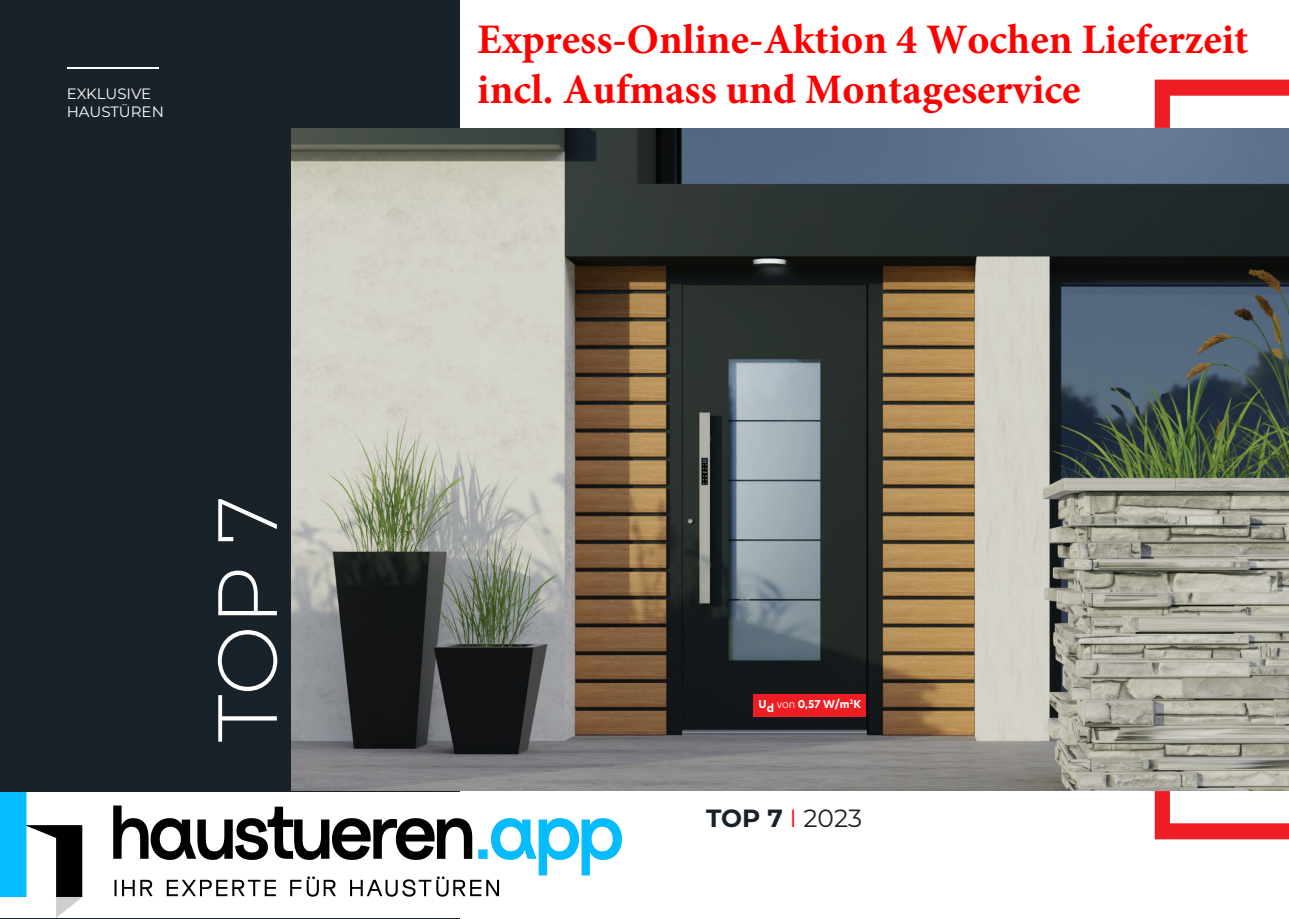
<style>
.page{position:relative;width:1289px;height:919px;background:#fff}
.page>*{position:absolute;margin:0;border:0;box-sizing:border-box;transform-origin:0 0}
.t1{font:300 83.7px "Montserrat";color:#fff}
.t2{font:700 42px/50.4px "Minion Pro";color:#f00}
.t3{font:700 24.9px "Montserrat";color:#1a2229}
.t4{font:15px/18px "Montserrat";letter-spacing:-.005em;color:#fff}
.t5{font:700 10.65px "New Hero";color:#fff}
.s1{font-weight:300}
.s2{font-weight:400;color:#ee1d23}
.s3{font-weight:400}
</style>
<div class="page">
<div style="left:13px;top:0;width:446px;height:918px;background:#1a2229"></div>
<img style="left:292px;top:128px;width:996px;height:662px">
<hr style="left:67px;top:67px;width:91px;height:1px;background:#fff">
<div style="left:0;top:0;width:13px;height:918px;background:#1a2229"></div>
<svg style="left:1154px;top:80px;width:134px;height:48px"></svg>
<svg style="left:1154px;top:791px;width:134px;height:48px"></svg>
<img style="left:0;top:792px;width:621px;height:125px">
<div style="left:753px;top:694px;width:113px;height:22px;background:#ee1d23"></div>
<p class="t4" style="left:67px;top:84px;width:99px">EXKLUSIVE<br>HAUSTÜREN</p>
<h1 class="t1" style="left:190px;top:742px;width:248px;rotate:-90deg">TOP 7</h1>
<p class="t2" style="left:477px;top:13px;width:772px">Express-Online-Aktion 4 Wochen Lieferzeit incl. Aufmass und Montageservice</p>
<p class="t5" style="left:758px;top:696px;width:104px">Ud <span class="s1">von</span> 0,57 W/m<sup>2</sup>K</p>
<p class="t3" style="left:706px;top:800px;width:157px">TOP 7 <span class="s2">I</span> <span class="s3">2023</span></p>
</div>
